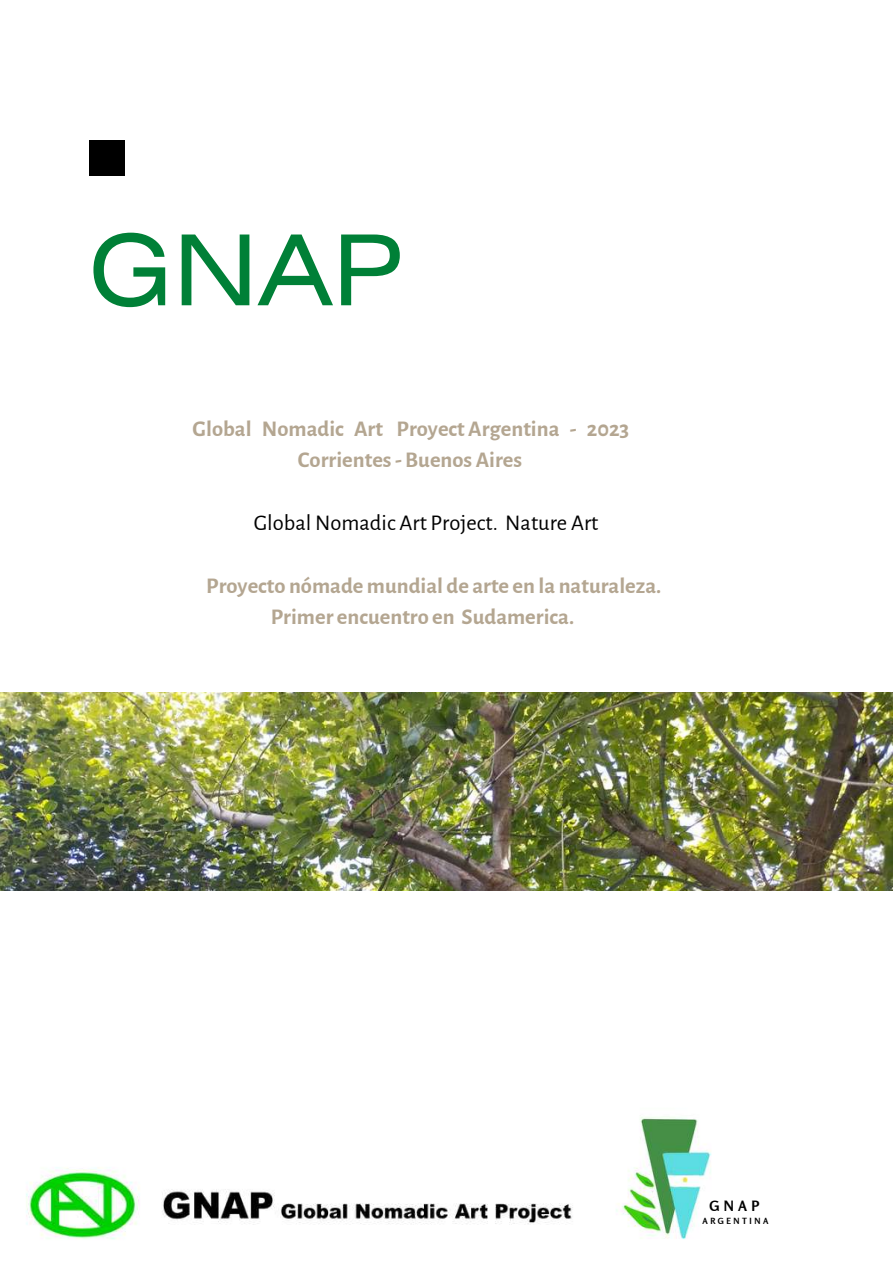
<style>
.page{position:relative;width:893px;height:1264px;background:#fff}
.page>*{position:absolute;margin:0;border:0;box-sizing:border-box;transform-origin:0 0}
.t1{font:97.35px "Helios Ext";color:#008037}
.t2{font:700 22.5px/31.5px "Alegreya Sans";color:#b4a691;text-align:center}
.t3{font:22.5px "Alegreya Sans";color:#000}
.t4{font:700 14.1px "Rosario";color:#000}
.t5{font:700 8.4px "Rosario";letter-spacing:.3em;color:#000}
</style>
<div class="page">
<div style="left:89px;top:140px;width:36px;height:35px;background:#000"></div>
<img style="left:0;top:692px;width:892px;height:198px">
<img style="left:616px;top:1117px;width:96px;height:123px">
<img style="left:26px;top:1167px;width:547px;height:73px">
<h1 class="t1" style="left:89px;top:234px;width:316px">GNAP</h1>
<p class="t2" style="left:193px;top:413px;width:438px">Global Nomadic Art Proyect Argentina - 2023<br>Corrientes- Buenos Aires</p>
<p class="t3" style="left:254px;top:512px;width:346px">Global Nomadic Art Project. Nature Art</p>
<p class="t2" style="left:271px;top:570px;width:392px;text-align:left;text-indent:-64px">Proyecto nómade mundial de arte en la naturaleza.<br>Primer encuentro en Sudamerica.</p>
<p class="t4" style="left:709px;top:1197px;width:51px">GNAP</p>
<p class="t5" style="left:702px;top:1215px;width:67px">ARGENTINA</p>
</div>
